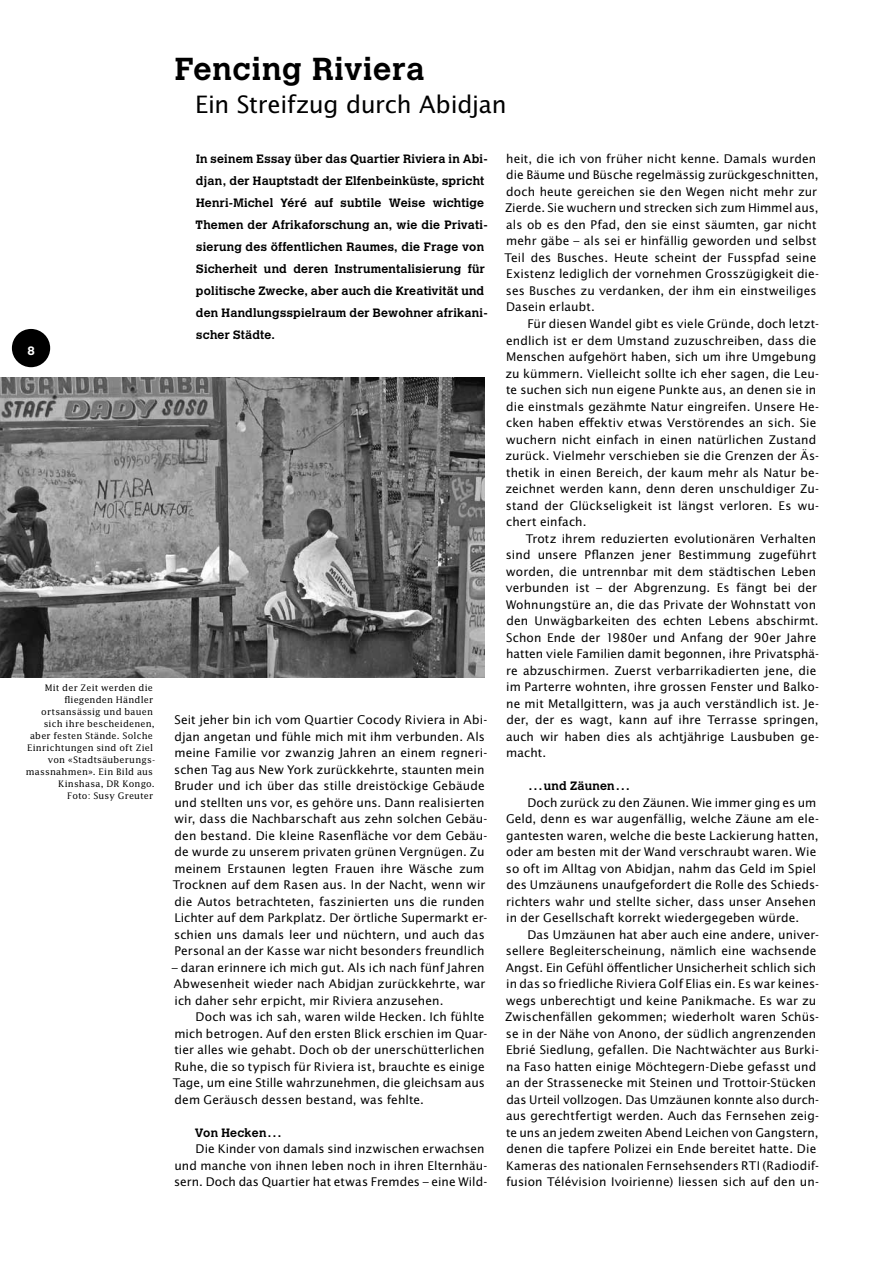
<style>
.page{position:relative;width:893px;height:1263px;background:#fff}
.page>*{position:absolute;margin:0;border:0;box-sizing:border-box;transform-origin:0 0}
.t1{font:700 31.5px "Calvert";letter-spacing:.025em;color:#000}
.t2{font:24px "Lucida Sans";letter-spacing:-.015em;color:#000}
.t3{font:12px/16.5px "Lucida Sans";letter-spacing:.005em;color:#000}
.t4{font:700 12px/22px "Calvert";letter-spacing:.02em;color:#000}
.t5{font:700 12px "Calvert";color:#fff}
.t6{font:9px/12px "Lucida";letter-spacing:.02em;color:#000;text-align:right}
</style>
<div class="page">
<div style="left:12px;top:329px;width:38px;height:38px;background:#000;border-radius:50%"></div>
<img style="left:0;top:377px;width:485px;height:301px">
<p class="t5" style="left:27px;top:343px;width:9px">8</p>
<p class="t6" style="left:26px;top:682px;width:131px">Mit der Zeit werden die fliegenden Händler ortsansässig und bauen sich ihre bescheidenen, aber festen Stände. Solche<br>Einrichtungen sind oft Ziel von «Stadtsäuberungs&shy;massnahmen». Ein Bild aus<br>Kinshasa, DR Kongo.<br>Foto: Susy Greuter</p>
<h1 class="t1" style="left:175px;top:49px;width:252px">Fencing Riviera</h1>
<h2 class="t2" style="left:195px;top:90px;width:313px">Ein Streifzug durch Abidjan</h2>
<p class="t4" style="left:196px;top:147px;width:294px">In seinem Essay über das Quartier Riviera in Abi&shy;djan, der Hauptstadt der Elfenbeinküste, spricht Henri-Michel Yéré auf subtile Weise wichtige Themen der Afrikaforschung an, wie die Privati&shy;sierung des öffentlichen Raumes, die Frage von Sicherheit und deren Instrumentalisierung für politische Zwecke, aber auch die Kreativität und den Handlungsspielraum der Bewohner afrikani&shy;scher Städte.</p>
<p class="t3" style="left:173px;top:711px;width:316px">Seit jeher bin ich vom Quartier Cocody Riviera in Abi&shy;djan angetan und fühle mich mit ihm verbunden. Als meine Familie vor zwanzig Jahren an einem regneri&shy;schen Tag aus New York zurückkehrte, staunten mein Bruder und ich über das stille dreistöckige Gebäude und stellten uns vor, es gehöre uns. Dann realisierten wir, dass die Nachbarschaft aus zehn solchen Gebäu&shy;den bestand. Die kleine Rasenfläche vor dem Gebäu&shy;de wurde zu unserem privaten grünen Vergnügen. Zu meinem Erstaunen legten Frauen ihre Wäsche zum Trocknen auf dem Rasen aus. In der Nacht, wenn wir die Autos betrachteten, faszinierten uns die runden Lichter auf dem Parkplatz. Der örtliche Supermarkt er&shy;schien uns damals leer und nüchtern, und auch das Personal an der Kasse war nicht besonders freundlich</p>
<p class="t3" style="left:172px;top:959px;width:315px;text-align:justify">– daran erinnere ich mich gut. Als ich nach fünf Jahren Abwesenheit wieder nach Abidjan zurückkehrte, war ich daher sehr erpicht, mir Riviera anzusehen.</p>
<p class="t3" style="left:173px;top:1008px;width:316px;text-indent:23px">Doch was ich sah, waren wilde Hecken. Ich fühlte mich betrogen. Auf den ersten Blick erschien im Quar&shy;tier alles wie gehabt. Doch ob der unerschütterlichen Ruhe, die so typisch für Riviera ist, brauchte es einige Tage, um eine Stille wahrzunehmen, die gleichsam aus dem Geräusch dessen bestand, was fehlte.</p>
<p class="t4" style="left:195px;top:1121px;width:88px">Von Hecken...</p>
<p class="t3" style="left:174px;top:1140px;width:315px;text-indent:21px">Die Kinder von damals sind inzwischen erwachsen und manche von ihnen leben noch in ihren Elternhäu&shy;sern. Doch das Quartier hat etwas Fremdes – eine Wild-</p>
<p class="t3" style="left:504px;top:150px;width:316px">heit, die ich von früher nicht kenne. Damals wurden die Bäume und Büsche regelmässig zurückgeschnitten, doch heute gereichen sie den Wegen nicht mehr zur Zierde. Sie wuchern und strecken sich zum Himmel aus, als ob es den Pfad, den sie einst säumten, gar nicht mehr gäbe – als sei er hinfällig geworden und selbst Teil des Busches. Heute scheint der Fusspfad seine Existenz lediglich der vornehmen Grosszügigkeit die&shy;ses Busches zu verdanken, der ihm ein einstweiliges Dasein erlaubt.</p>
<p class="t3" style="left:505px;top:315px;width:315px;text-indent:22px">Für diesen Wandel gibt es viele Gründe, doch letzt&shy;endlich ist er dem Umstand zuzuschreiben, dass die Menschen aufgehört haben, sich um ihre Umgebung zu kümmern. Vielleicht sollte ich eher sagen, die Leu&shy;te suchen sich nun eigene Punkte aus, an denen sie in die einstmals gezähmte Natur eingreifen. Unsere He&shy;cken haben effektiv etwas Verstörendes an sich. Sie wuchern nicht einfach in einen natürlichen Zustand zurück. Vielmehr verschieben sie die Grenzen der Äs&shy;thetik in einen Bereich, der kaum mehr als Natur be&shy;zeichnet werden kann, denn deren unschuldiger Zu&shy;stand der Glückseligkeit ist längst verloren. Es wu&shy;chert einfach.</p>
<p class="t3" style="left:506px;top:530px;width:315px;text-indent:20px">Trotz ihrem reduzierten evolutionären Verhalten sind unsere Pflanzen jener Bestimmung zugeführt worden, die untrennbar mit dem städtischen Leben verbunden ist – der Abgrenzung. Es fängt bei der Wohnungstüre an, die das Private der Wohnstatt von den Unwägbarkeiten des echten Lebens abschirmt.<br>Schon Ende der 1980er und Anfang der 90er Jahre hatten viele Familien damit begonnen, ihre Privatsphä&shy;re abzuschirmen. Zuerst verbarrikadierten jene, die im Parterre wohnten, ihre grossen Fenster und Balko&shy;ne mit Metallgittern, was ja auch verständlich ist. Je&shy;der, der es wagt, kann auf ihre Terrasse springen, auch wir haben dies als achtjährige Lausbuben ge&shy;macht.</p>
<p class="t4" style="left:529px;top:775px;width:102px">...und Zäunen...</p>
<p class="t3" style="left:506px;top:794px;width:315px;text-indent:21px">Doch zurück zu den Zäunen. Wie immer ging es um Geld, denn es war augenfällig, welche Zäune am ele&shy;gantesten waren, welche die beste Lackierung hatten, oder am besten mit der Wand verschraubt waren. Wie so oft im Alltag von Abidjan, nahm das Geld im Spiel des Umzäunens unaufgefordert die Rolle des Schieds&shy;richters wahr und stellte sicher, dass unser Ansehen in der Gesellschaft korrekt wiedergegeben würde.</p>
<p class="t3" style="left:505px;top:926px;width:315px;text-indent:22px">Das Umzäunen hat aber auch eine andere, univer&shy;sellere Begleiterscheinung, nämlich eine wachsende Angst. Ein Gefühl öffentlicher Unsicherheit schlich sich in das so friedliche Riviera Golf Elias ein. Es war keines&shy;wegs unberechtigt und keine Panikmache. Es war zu Zwischenfällen gekommen; wiederholt waren Schüs&shy;se in der Nähe von Anono, der südlich angrenzenden Ebrié Siedlung, gefallen. Die Nachtwächter aus Burki&shy;na Faso hatten einige Möchtegern-Diebe gefasst und an der Strassenecke mit Steinen und Trottoir-Stücken das Urteil vollzogen. Das Umzäunen konnte also durch&shy;aus gerechtfertigt werden. Auch das Fernsehen zeig&shy;te uns an jedem zweiten Abend Leichen von Gangstern, denen die tapfere Polizei ein Ende bereitet hatte. Die Kameras des nationalen Fernsehsenders RTI (Radiodif&shy;fusion Télévision Ivoirienne) liessen sich auf den un-</p>
</div>
